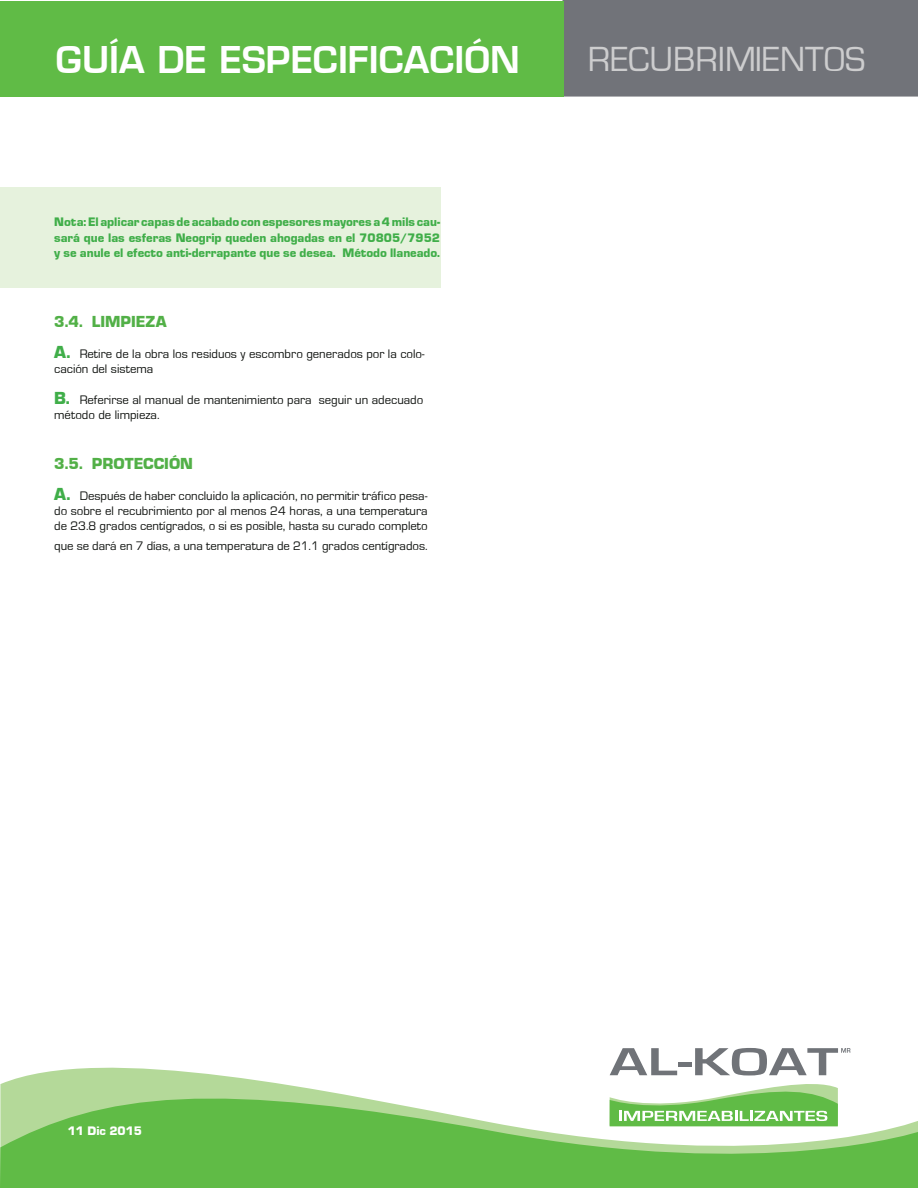
<style>
.page{position:relative;width:918px;height:1188px;background:#fff}
.page>*{position:absolute;margin:0;border:0;box-sizing:border-box;transform-origin:0 0}
.t1{font:600 36px "Eurostile LT Std";color:#fff}
.t2{font:36px "Eurostile Roman DTC";color:#cdcdce}
.letras{font:16.5px "Eurostile Black DTC";color:#52b047}
.letras-2{font:12.75px/15.3px "Eurostile Roman DTC";color:#0f120f}
.t3{font:12.75px/15.3px "Eurostile Black DTC";color:#40ae49;text-align:justify}
.t4{font:12.75px "Eurostile Black DTC";color:#fff}
.s1{font-family:"Eurostile Black DTC";font-size:18px;color:#40ae49}
</style>
<div class="page">
<div style="left:562px;top:0;width:356px;height:97px;background:#717379"></div>
<div style="left:0;top:1px;width:564px;height:96px;background:#60bb46"></div>
<svg style="left:12px;top:1048px;width:839px;height:32px"></svg>
<svg style="left:0;top:1080px;width:918px;height:108px;fill:#60bb46"></svg>
<svg style="left:610px;top:1048px;width:240px;height:78px"></svg>
<div style="left:0;top:187px;width:440px;height:101px;background:#e6f2dd"></div>
<h1 class="t1" style="left:56px;top:38px;width:466px">GUÍA DE ESPECIFICACIÓN</h1>
<h1 class="t2" style="left:588px;top:40px;width:279px">RECUBRIMIENTOS</h1>
<p class="t3" style="left:54px;top:214px;width:387px">Nota: El aplicar capas de acabado con espesores mayores a 4 mils cau&shy;sará que las esferas Neogrip queden ahogadas en el 70805/7952 y se anule el efecto anti-derrapante que se desea. Método llaneado.</p>
<p class="letras" style="left:54px;top:313px;width:114px">3.4. LIMPIEZA</p>
<p class="letras-2" style="left:54px;top:346px;width:372px"><span class="s1">A.</span> Retire de la obra los residuos y escombro generados por la colo&shy;cación del sistema</p>
<p class="letras-2" style="left:54px;top:392px;width:371px"><span class="s1">B.</span> Referirse al manual de mantenimiento para seguir un adecuado método de limpieza.</p>
<p class="letras" style="left:54px;top:455px;width:140px">3.5. PROTECCIÓN</p>
<p class="letras-2" style="left:54px;top:488px;width:375px;text-align:justify"><span class="s1">A.</span> Después de haber concluido la aplicación, no permitir tráfico pesa&shy;do sobre el recubrimiento por al menos 24 horas, a una temperatura de 23.8 grados centígrados, o si es posible, hasta su curado completo</p>
<p class="letras-2" style="left:54px;top:538px;width:375px">que se dará en 7 días, a una temperatura de 21.1 grados centígrados.</p>
<p class="t4" style="left:68px;top:1124px;width:76px">11 Dic 2015</p>
</div>
